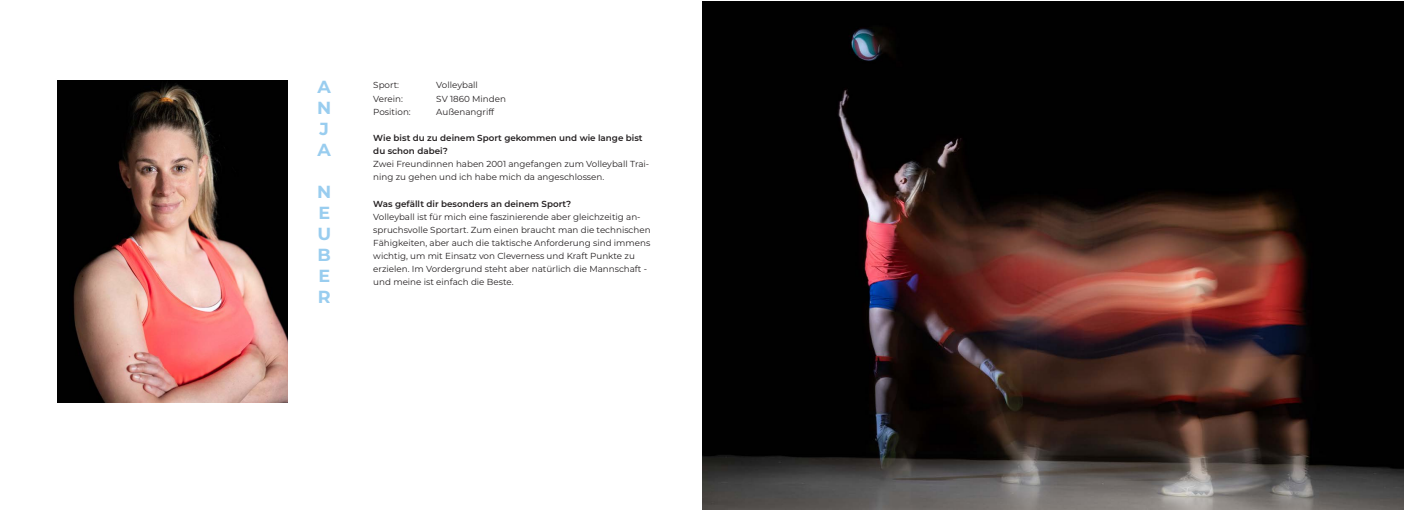
<style>
.page{position:relative;width:1404px;height:511px;background:#fff}
.page>*{position:absolute;margin:0;border:0;box-sizing:border-box;transform-origin:0 0}
.Zwischenueberschriften{font:700 17.5px "Montserrat";color:#99cdef}
.Fliesstexte{font:8.75px/13.1px "Montserrat";color:#231f20}
.Fliesstexte-2{font:600 8.75px/13.1px "Montserrat";color:#231f20}
</style>
<div class="page">
<img style="left:57px;top:80px;width:230px;height:322px">
<img style="left:702px;top:1px;width:702px;height:509px">
<p class="Zwischenueberschriften" style="left:318px;top:74px;width:15px">A</p>
<p class="Zwischenueberschriften" style="left:317px;top:95px;width:16px">N</p>
<p class="Zwischenueberschriften" style="left:320px;top:116px;width:11px">J</p>
<p class="Zwischenueberschriften" style="left:318px;top:137px;width:15px">A</p>
<p class="Zwischenueberschriften" style="left:317px;top:179px;width:16px">N</p>
<p class="Zwischenueberschriften" style="left:318px;top:200px;width:13px">E</p>
<p class="Zwischenueberschriften" style="left:317px;top:221px;width:15px">U</p>
<p class="Zwischenueberschriften" style="left:318px;top:242px;width:15px">B</p>
<p class="Zwischenueberschriften" style="left:318px;top:263px;width:13px">E</p>
<p class="Zwischenueberschriften" style="left:318px;top:284px;width:14px">R</p>
<p class="Fliesstexte" style="left:373px;top:78px;width:27px">Sport:</p>
<p class="Fliesstexte" style="left:436px;top:78px;width:43px">Volleyball</p>
<p class="Fliesstexte" style="left:373px;top:92px;width:31px">Verein:</p>
<p class="Fliesstexte" style="left:436px;top:92px;width:71px">SV 1860 Minden</p>
<p class="Fliesstexte" style="left:373px;top:105px;width:39px">Position:</p>
<p class="Fliesstexte" style="left:436px;top:105px;width:59px">Außenangriff</p>
<p class="Fliesstexte-2" style="left:373px;top:131px;width:271px">Wie bist du zu deinem Sport gekommen und wie lange bist du schon dabei?</p>
<p class="Fliesstexte" style="left:373px;top:157px;width:277px">Zwei Freundinnen haben 2001 angefangen zum Volleyball Trai&shy;ning zu gehen und ich habe mich da angeschlossen.</p>
<p class="Fliesstexte-2" style="left:373px;top:196px;width:199px">Was gefällt dir besonders an deinem Sport?</p>
<p class="Fliesstexte" style="left:373px;top:210px;width:279px">Volleyball ist für mich eine faszinierende aber gleichzeitig an&shy;spruchsvolle Sportart. Zum einen braucht man die technischen Fähigkeiten, aber auch die taktische Anforderung sind immens wichtig, um mit Einsatz von Cleverness und Kraft Punkte zu erzielen. Im Vordergrund steht aber natürlich die Mannschaft - und meine ist einfach die Beste.</p>
</div>
